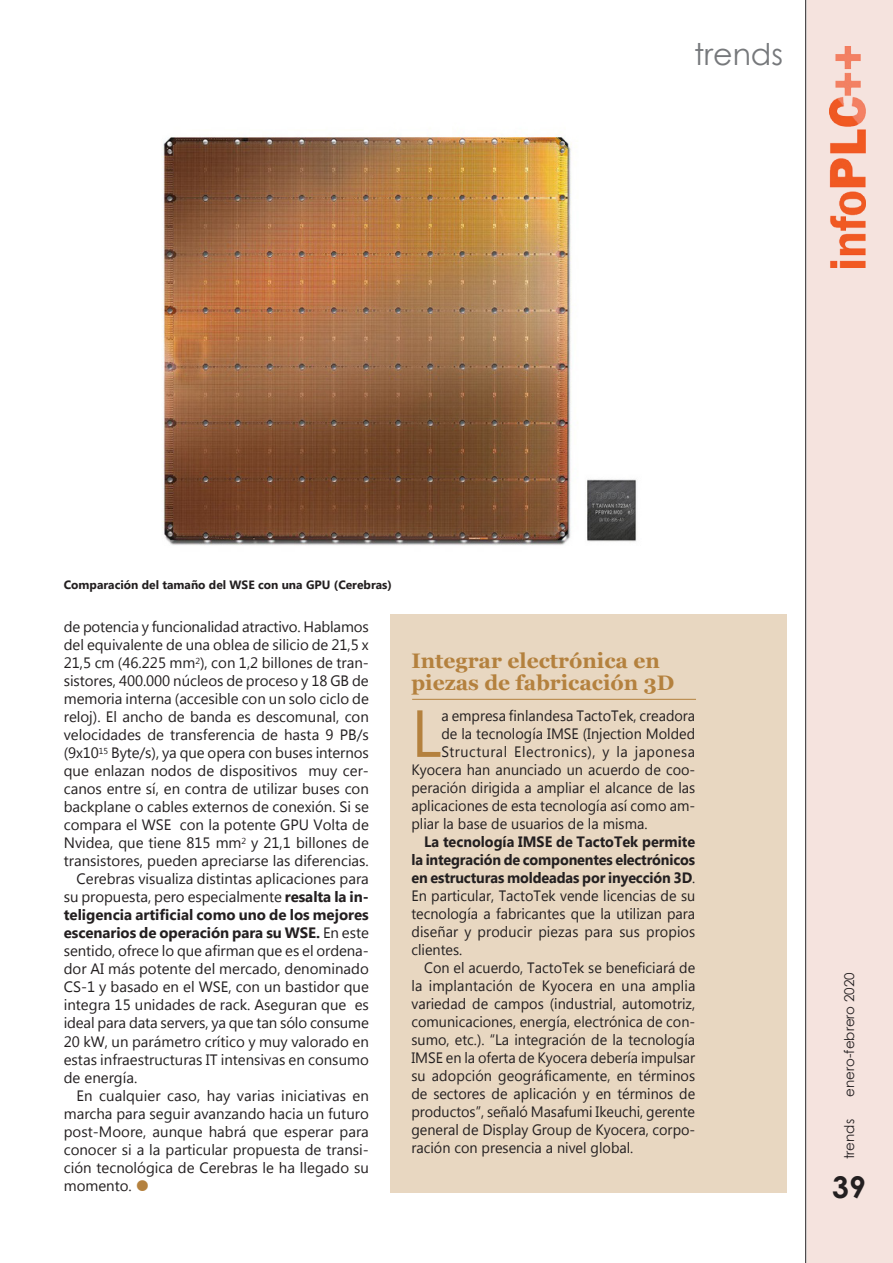
<style>
.page{position:relative;width:893px;height:1263px;background:#fff}
.page>*{position:absolute;margin:0;border:0;box-sizing:border-box;transform-origin:0 0}
.REQ-CAPI{font:66.45px "Myanmar Text";color:#b4813e;scale:.96 1}
.t1{font:30px "Century Gothic";color:#76787b}
.t2{font:700 30px "Century Gothic";color:#231f20}
.titol_quadre{font:700 21px/22.5px "Georgia";color:#b4813e}
.text{font:15px/18px "Myanmar Text";color:#231f20;text-align:justify}
.REQ-txt{font:15px/18px "Myanmar Text";color:#231f20;text-align:justify;scale:.96 1}
.REQ-CAPI-2{font:15px "Myanmar Text";color:#231f20;scale:.96 1}
.REQ-CAPI-3{font:15px "Myanmar Text";letter-spacing:.035em;color:#231f20;scale:.96 1}
.t3{font:13.5px "Century Gothic";color:#231f20}
.peus{font:700 12px "Myanmar Text";color:#231f20}
.s1{font-weight:700}
</style>
<div class="page">
<div style="left:390px;top:614px;width:396px;height:579px;background:#e8d7c1"></div>
<div style="left:806px;top:0;width:87px;height:1263px;background:#f5e3de"></div>
<hr style="left:805px;top:0;width:1px;height:1263px;background:#231f20">
<img style="left:829px;top:46px;width:36px;height:221px">
<img style="left:161px;top:136px;width:476px;height:410px">
<hr style="left:412px;top:699px;width:284px;height:1px;background:#b4813e">
<h2 class="t1" style="left:694px;top:36px;width:91px">trends</h2>
<p class="peus" style="left:64px;top:577px;width:330px">Comparación del tamaño del WSE con una GPU (Cerebras)</p>
<p class="text" style="left:64px;top:618px;width:307px">de potencia y funcionalidad atractivo. Hablamos del equivalente de una oblea de silicio de 21,5 x 21,5 cm (46.225 mm<sup>2</sup>), con 1,2 billones de tran&shy;sistores, 400.000 núcleos de proceso y 18 GB de memoria interna (accesible con un solo ciclo de reloj). El ancho de banda es descomunal, con velocidades de transferencia de hasta 9 PB/s (9x10<sup>15</sup> Byte/s), ya que opera con buses internos que enlazan nodos de dispositivos muy cer&shy;canos entre sí, en contra de utilizar buses con backplane o cables externos de conexión. Si se compara el WSE con la potente GPU Volta de Nvidea, que tiene 815 mm<sup>2</sup> y 21,1 billones de transistores, pueden apreciarse las diferencias.</p>
<p class="text" style="left:64px;top:870px;width:307px;text-indent:13px">Cerebras visualiza distintas aplicaciones para su propuesta, pero especialmente <span class="s1">resalta la in&shy;teligencia artificial como uno de los mejores escenarios de operación para su WSE.</span> En este sentido, ofrece lo que afirman que es el ordena&shy;dor AI más potente del mercado, denominado CS-1 y basado en el WSE, con un bastidor que integra 15 unidades de rack. Aseguran que es ideal para data servers, ya que tan sólo consume 20 kW, un parámetro crítico y muy valorado en estas infraestructuras IT intensivas en consumo de energía.</p>
<p class="text" style="left:64px;top:1086px;width:307px;text-indent:13px">En cualquier caso, hay varias iniciativas en marcha para seguir avanzando hacia un futuro post-Moore, aunque habrá que esperar para conocer si a la particular propuesta de transi&shy;ción tecnológica de Cerebras le ha llegado su momento.</p>
<p class="titol_quadre" style="left:411px;top:648px;width:264px">Integrar electrónica en piezas de fabricación 3D</p>
<p class="REQ-CAPI" style="left:411px;top:695px;width:33px">L</p>
<p class="REQ-CAPI-2" style="left:441px;top:707px;width:266px">a empresa finlandesa TactoTek, creadora</p>
<p class="REQ-CAPI-2" style="left:441px;top:725px;width:266px">de la tecnología IMSE (Injection Molded</p>
<p class="REQ-CAPI-3" style="left:441px;top:743px;width:266px">Structural Electronics), y la japonesa</p>
<p class="REQ-CAPI-2" style="left:411px;top:761px;width:297px">Kyocera han anunciado un acuerdo de coo-</p>
<p class="REQ-CAPI-2" style="left:411px;top:779px;width:297px">peración dirigida a ampliar el alcance de las</p>
<p class="REQ-CAPI-2" style="left:411px;top:797px;width:297px">aplicaciones de esta tecnología así como am-</p>
<p class="REQ-CAPI-2" style="left:411px;top:815px;width:247px">pliar la base de usuarios de la misma.</p>
<p class="REQ-txt" style="left:411px;top:833px;width:297px;text-indent:13px"><span class="s1">La tecnología IMSE de TactoTek permite la integración de componentes electrónicos en estructuras moldeadas por inyección 3D</span>.<br>En particular, TactoTek vende licencias de su tecnología a fabricantes que la utilizan para diseñar y producir piezas para sus propios clientes.</p>
<p class="REQ-txt" style="left:411px;top:959px;width:297px;text-indent:13px">Con el acuerdo, TactoTek se beneficiará de la implantación de Kyocera en una amplia variedad de campos (industrial, automotriz, comunicaciones, energía, electrónica de con&shy;sumo, etc.). “La integración de la tecnología IMSE en la oferta de Kyocera debería impulsar su adopción geográficamente, en términos de sectores de aplicación y en términos de productos”, señaló Masafumi Ikeuchi, gerente general de Display Group de Kyocera, corpo&shy;ración con presencia a nivel global.</p>
<p class="t3" style="left:841px;top:1097px;width:126px;rotate:-90deg">enero-febrero 2020</p>
<p class="t3" style="left:841px;top:1159px;width:42px;rotate:-90deg">trends</p>
<p class="t2" style="left:832px;top:1168px;width:35px">39</p>
</div>
